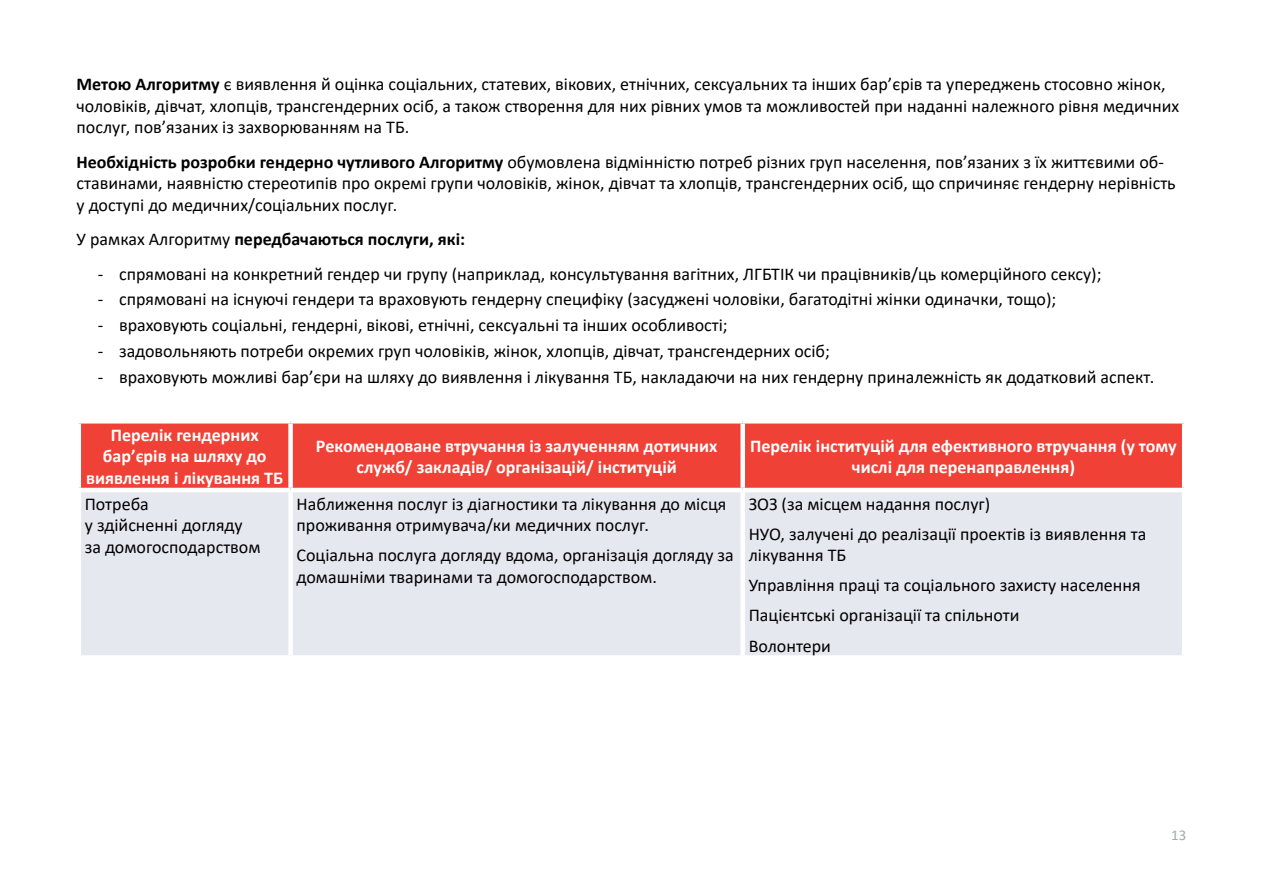
<style>
.page{position:relative;width:1263px;height:893px;background:#fff}
.page>*{position:absolute;margin:0;border:0;box-sizing:border-box;transform-origin:0 0}
.t1{font:18px/21.6px "Calibri";color:#000}
.t2{font:700 18px/21.6px "Calibri";color:#fff;text-align:center}
.t3{font:700 18px "Calibri";color:#000}
.t4{font:15px "Calibri";color:#a7a9ac}
.s1{font-weight:700}
.s2{font-weight:400}
</style>
<div class="page">
<div style="left:81px;top:424px;width:1101px;height:64px;background:#ef4136"></div>
<div style="left:81px;top:492px;width:1101px;height:163px;background:#e6e8f0"></div>
<div style="left:288px;top:424px;width:5px;height:64px;background:#fff"></div>
<div style="left:740px;top:424px;width:5px;height:64px;background:#fff"></div>
<div style="left:288px;top:492px;width:5px;height:163px;background:#fff"></div>
<div style="left:740px;top:492px;width:5px;height:163px;background:#fff"></div>
<p class="t1" style="left:77px;top:73px;width:1104px"><span class="s1">Метою Алгоритму</span> є виявлення й оцінка соціальних, статевих, вікових, етнічних, сексуальних та інших бар’єрів та упереджень стосовно жінок, чоловіків, дівчат, хлопців, трансгендерних осіб, а також створення для них рівних умов та можливостей при наданні належного рівня медичних послуг, пов’язаних із захворюванням на ТБ.</p>
<p class="t1" style="left:77px;top:150px;width:1101px"><span class="s1">Необхідність розробки гендерно чутливого Алгоритму</span> обумовлена відмінністю потреб різних груп населення, пов’язаних з їх життєвими об&shy;ставинами, наявністю стереотипів про окремі групи чоловіків, жінок, дівчат та хлопців, трансгендерних осіб, що спричиняє гендерну нерівність у доступі до медичних/соціальних послуг.</p>
<p class="t3" style="left:77px;top:226px;width:390px"><span class="s2">У рамках Алгоритму</span> передбачаються послуги, які:</p>
<p class="t1" style="left:98px;top:262px;width:1005px">- спрямовані на конкретний гендер чи групу (наприклад, консультування вагітних, ЛГБТІК чи працівників/ць комерційного сексу);</p>
<p class="t1" style="left:98px;top:288px;width:960px">- спрямовані на існуючі гендери та враховують гендерну специфіку (засуджені чоловіки, багатодітні жінки одиначки, тощо);</p>
<p class="t1" style="left:98px;top:314px;width:631px">- враховують соціальні, гендерні, вікові, етнічні, сексуальні та інших особливості;</p>
<p class="t1" style="left:98px;top:340px;width:734px">- задовольняють потреби окремих груп чоловіків, жінок, хлопців, дівчат, трансгендерних осіб;</p>
<p class="t1" style="left:98px;top:366px;width:1058px">- враховують можливі бар’єри на шляху до виявлення і лікування ТБ, накладаючи на них гендерну приналежність як додатковий аспект.</p>
<p class="t2" style="left:86px;top:424px;width:199px">Перелік гендерних бар’єрів на шляху до виявлення і лікування ТБ</p>
<p class="t2" style="left:316px;top:435px;width:403px">Рекомендоване втручання із залученням дотичних служб/ закладів/ організацій/ інституцій</p>
<p class="t2" style="left:750px;top:435px;width:428px">Перелік інституцій для ефективного втручання (у тому числі для перенаправлення)</p>
<p class="t1" style="left:85px;top:492px;width:177px">Потреба<br>у здійсненні догляду за домогосподарством</p>
<p class="t1" style="left:297px;top:492px;width:431px">Наближення послуг із діагностики та лікування до місця проживання отримувача/ки медичних послуг.</p>
<p class="t1" style="left:749px;top:488px;width:399px;line-height:30.2px">ЗОЗ (за місцем надання послуг)<br>НУО, залучені до реалізації проектів із виявлення та</p>
<p class="t1" style="left:749px;top:540px;width:393px;line-height:30.2px">лікування ТБ<br>Управління праці та соціального захисту населення<br>Пацієнтські організації та спільноти<br>Волонтери</p>
<p class="t1" style="left:297px;top:544px;width:439px">Соціальна послуга догляду вдома, організація догляду за домашніми тваринами та домогосподарством.</p>
<p class="t4" style="left:1171px;top:825px;width:17px">13</p>
</div>
